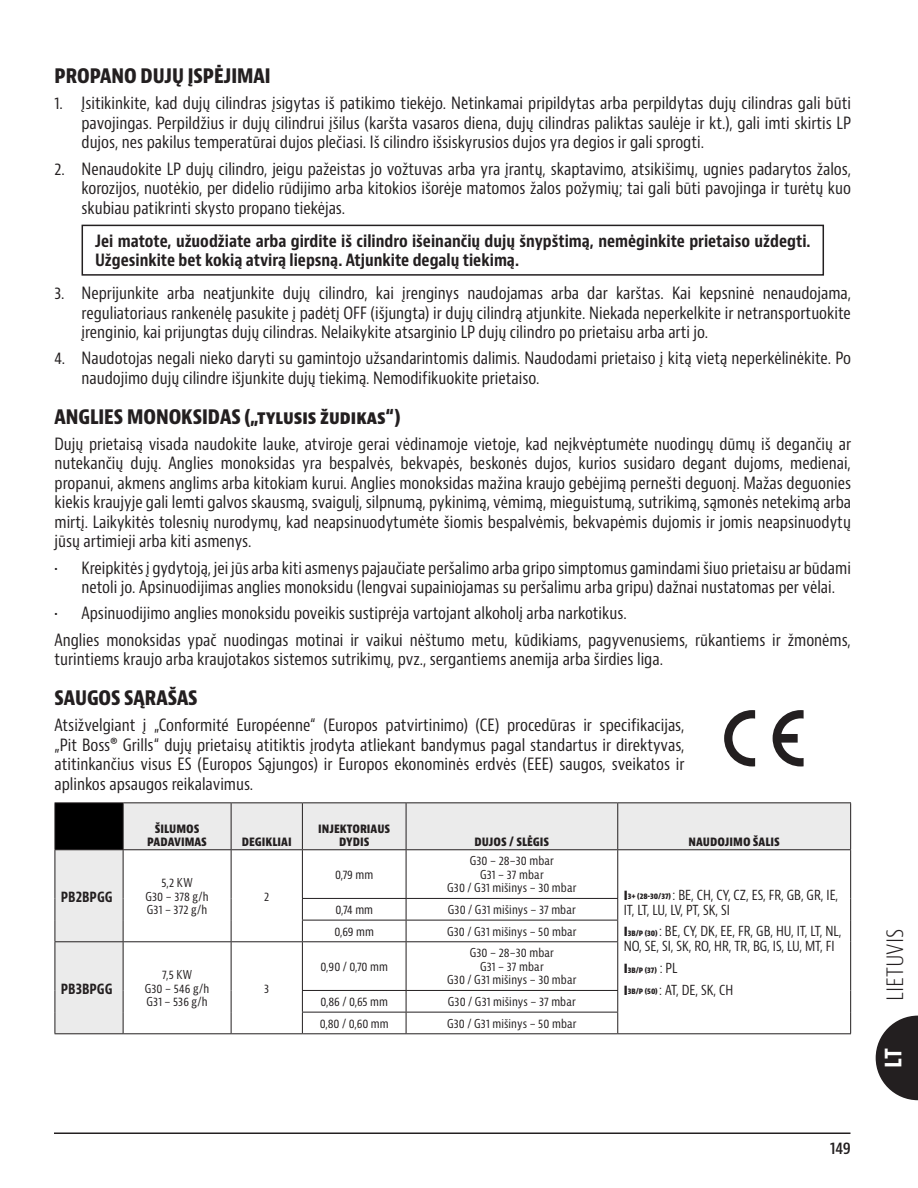
<style>
.page{position:relative;width:918px;height:1188px;background:#fff}
.page>*{position:absolute;margin:0;border:0;box-sizing:border-box;transform-origin:0 0}
.t1{font:300 condensed 24px "Bernina Sans";color:#231f20}
.t2{font:700 condensed 24px "Bernina Sans";color:#fff}
.TXT{font:700 condensed 19.5px "Bernino Sans";color:#231f20}
.TXT-2{font:condensed 16.5px/19.5px "Bernino Sans";color:#231f20;text-align:justify}
.TXT-3{font:700 condensed 16.5px/19.5px "Bernino Sans";color:#231f20}
.t3{font:600 condensed 16.5px "Bernino Sans";color:#231f20}
.TXT-4{font:700 condensed 15px "Bernino Sans";color:#231f20;scale:.94 1}
.TXT-5{font:condensed 13.5px/15px "Bernino Sans";color:#231f20}
.TXT-6{font:700 condensed 12.3px/13.2px "Bernino Sans";color:#231f20;text-align:center}
.TXT-7{font:condensed 12px "Bernina Sans";letter-spacing:.01em;color:#231f20}
.TXT-8{font:700 condensed 7.8px "Bernino Sans";color:#231f20}
.s1{font-weight:700}
.s2{font-weight:700;font-size:7.8px}
.s3{font-size:13.5px}
.s4{font-weight:400;font-size:13.5px}
</style>
<div class="page">
<hr style="left:54px;top:1132px;width:796px;height:2px;background:#231f20">
<svg style="left:876px;top:1016px;width:42px;height:84px"></svg>
<hr style="left:55px;top:802px;width:68px;height:1px;background:#231f20">
<hr style="left:123px;top:802px;width:108px;height:1px;background:#231f20">
<hr style="left:231px;top:802px;width:71px;height:1px;background:#231f20">
<hr style="left:302px;top:802px;width:104px;height:1px;background:#231f20">
<hr style="left:406px;top:802px;width:212px;height:1px;background:#231f20">
<hr style="left:618px;top:802px;width:233px;height:1px;background:#231f20">
<svg style="left:55px;top:803px;width:796px;height:230px"></svg>
<hr style="left:55px;top:1033px;width:68px;height:1px;background:#231f20">
<hr style="left:123px;top:1033px;width:108px;height:1px;background:#231f20">
<hr style="left:231px;top:1033px;width:71px;height:1px;background:#231f20">
<hr style="left:302px;top:1033px;width:104px;height:1px;background:#231f20">
<hr style="left:406px;top:1033px;width:212px;height:1px;background:#231f20">
<hr style="left:618px;top:1033px;width:233px;height:1px;background:#231f20">
<div style="left:82px;top:225px;width:742px;height:51px;border:2px solid #231f20"></div>
<svg style="left:724px;top:710px;width:31px;height:56px"></svg>
<svg style="left:773px;top:710px;width:31px;height:56px"></svg>
<p class="TXT" style="left:55px;top:64px;width:218px">PROPANO DUJŲ ĮSPĖJIMAI</p>
<p class="TXT-2" style="left:82px;top:94px;width:771px;text-indent:-27px">1. Įsitikinkite, kad dujų cilindras įsigytas iš patikimo tiekėjo. Netinkamai pripildytas arba perpildytas dujų cilindras gali būti pavojingas. Perpildžius ir dujų cilindrui įšilus (karšta vasaros diena, dujų cilindras paliktas saulėje ir kt.), gali imti skirtis LP dujos, nes pakilus temperatūrai dujos plečiasi. Iš cilindro išsiskyrusios dujos yra degios ir gali sprogti.</p>
<p class="TXT-2" style="left:82px;top:159px;width:771px;text-indent:-27px">2. Nenaudokite LP dujų cilindro, jeigu pažeistas jo vožtuvas arba yra įrantų, skaptavimo, atsikišimų, ugnies padarytos žalos, korozijos, nuotėkio, per didelio rūdijimo arba kitokios išorėje matomos žalos požymių; tai gali būti pavojinga ir turėtų kuo skubiau patikrinti skysto propano tiekėjas.</p>
<p class="TXT-3" style="left:95px;top:231px;width:717px">Jei matote, užuodžiate arba girdite iš cilindro išeinančių dujų šnypštimą, nemėginkite prietaiso uždegti.<br>Užgesinkite bet kokią atvirą liepsną. Atjunkite degalų tiekimą.</p>
<p class="TXT-2" style="left:82px;top:284px;width:771px;text-indent:-27px">3. Neprijunkite arba neatjunkite dujų cilindro, kai įrenginys naudojamas arba dar karštas. Kai kepsninė nenaudojama, reguliatoriaus rankenėlę pasukite į padėtį OFF (išjungta) ir dujų cilindrą atjunkite. Niekada neperkelkite ir netransportuokite įrenginio, kai prijungtas dujų cilindras. Nelaikykite atsarginio LP dujų cilindro po prietaisu arba arti jo.</p>
<p class="TXT-2" style="left:82px;top:349px;width:771px;text-indent:-27px">4. Naudotojas negali nieko daryti su gamintojo užsandarintomis dalimis. Naudodami prietaiso į kitą vietą neperkėlinėkite. Po naudojimo dujų cilindre išjunkite dujų tiekimą. Nemodifikuokite prietaiso.</p>
<p class="TXT" style="left:55px;top:405px;width:348px">ANGLIES MONOKSIDAS („tylusis žudikas“)</p>
<p class="TXT-2" style="left:55px;top:435px;width:798px">Dujų prietaisą visada naudokite lauke, atviroje gerai vėdinamoje vietoje, kad neįkvėptumėte nuodingų dūmų iš degančių ar nutekančių dujų. Anglies monoksidas yra bespalvės, bekvapės, beskonės dujos, kurios susidaro degant dujoms, medienai, propanui, akmens anglims arba kitokiam kurui. Anglies monoksidas mažina kraujo gebėjimą pernešti deguonį. Mažas deguonies kiekis kraujyje gali lemti galvos skausmą, svaigulį, silpnumą, pykinimą, vėmimą, mieguistumą, sutrikimą, sąmonės netekimą arba mirtį. Laikykitės tolesnių nurodymų, kad neapsinuodytumėte šiomis bespalvėmis, bekvapėmis dujomis ir jomis neapsinuodytų jūsų artimieji arba kiti asmenys.</p>
<p class="TXT-2" style="left:82px;top:558px;width:771px;text-indent:-27px">• Kreipkitės į gydytoją, jei jūs arba kiti asmenys pajaučiate peršalimo arba gripo simptomus gamindami šiuo prietaisu ar būdami netoli jo. Apsinuodijimas anglies monoksidu (lengvai supainiojamas su peršalimu arba gripu) dažnai nustatomas per vėlai.</p>
<p class="TXT-2" style="left:55px;top:604px;width:574px">• Apsinuodijimo anglies monoksidu poveikis sustiprėja vartojant alkoholį arba narkotikus.</p>
<p class="TXT-2" style="left:55px;top:630px;width:798px">Anglies monoksidas ypač nuodingas motinai ir vaikui nėštumo metu, kūdikiams, pagyvenusiems, rūkantiems ir žmonėms, turintiems kraujo arba kraujotakos sistemos sutrikimų, pvz., sergantiems anemija arba širdies liga.</p>
<p class="TXT" style="left:55px;top:686px;width:145px">SAUGOS SĄRAŠAS</p>
<p class="TXT-2" style="left:55px;top:716px;width:632px">Atsižvelgiant į „Conformité Européenne“ (Europos patvirtinimo) (CE) procedūras ir specifikacijas, „Pit Boss® Grills“ dujų prietaisų atitiktis įrodyta atliekant bandymus pagal standartus ir direktyvas, atitinkančius visus ES (Europos Sąjungos) ir Europos ekonominės erdvės (EEE) saugos, sveikatos ir aplinkos apsaugos reikalavimus.</p>
<p class="TXT-6" style="left:147px;top:822px;width:61px">ŠILUMOS<br>PADAVIMAS</p>
<p class="TXT-6" style="left:318px;top:822px;width:74px">INJEKTORIAUS<br>DYDIS</p>
<p class="TXT-6" style="left:475px;top:835px;width:76px">DUJOS / SLĖGIS</p>
<p class="TXT-6" style="left:689px;top:835px;width:93px">NAUDOJIMO ŠALIS</p>
<p class="TXT-6" style="left:242px;top:835px;width:51px">DEGIKLIAI</p>
<p class="TXT-4" style="left:61px;top:887px;width:57px">PB2BPGG</p>
<p class="TXT-4" style="left:61px;top:979px;width:56px">PB3BPGG</p>
<p class="TXT-7" style="left:162px;top:875px;width:33px">5,2 KW</p>
<p class="TXT-7" style="left:145px;top:889px;width:65px">G30 – 378 g/h</p>
<p class="TXT-7" style="left:147px;top:902px;width:62px">G31 – 372 g/h</p>
<p class="TXT-7" style="left:162px;top:967px;width:32px">7,5 KW</p>
<p class="TXT-7" style="left:145px;top:981px;width:66px">G30 – 546 g/h</p>
<p class="TXT-7" style="left:146px;top:994px;width:63px">G31 – 536 g/h</p>
<p class="TXT-7" style="left:264px;top:889px;width:7px">2</p>
<p class="TXT-7" style="left:264px;top:981px;width:6px">3</p>
<p class="TXT-7" style="left:335px;top:867px;width:40px">0,79 mm</p>
<p class="TXT-7" style="left:470px;top:854px;width:86px">G30 – 28–30 mbar</p>
<p class="TXT-7" style="left:480px;top:867px;width:65px">G31 – 37 mbar</p>
<p class="TXT-7" style="left:447px;top:881px;width:131px">G30 / G31 mišinys – 30 mbar</p>
<p class="TXT-7" style="left:335px;top:902px;width:39px">0,74 mm</p>
<p class="TXT-7" style="left:448px;top:902px;width:130px">G30 / G31 mišinys – 37 mbar</p>
<p class="TXT-7" style="left:335px;top:924px;width:41px">0,69 mm</p>
<p class="TXT-7" style="left:447px;top:924px;width:131px">G30 / G31 mišinys – 50 mbar</p>
<p class="TXT-7" style="left:321px;top:959px;width:69px">0,90 / 0,70 mm</p>
<p class="TXT-7" style="left:470px;top:946px;width:86px">G30 – 28–30 mbar</p>
<p class="TXT-7" style="left:480px;top:959px;width:65px">G31 – 37 mbar</p>
<p class="TXT-7" style="left:447px;top:973px;width:131px">G30 / G31 mišinys – 30 mbar</p>
<p class="TXT-7" style="left:321px;top:994px;width:69px">0,86 / 0,65 mm</p>
<p class="TXT-7" style="left:448px;top:994px;width:130px">G30 / G31 mišinys – 37 mbar</p>
<p class="TXT-7" style="left:320px;top:1016px;width:70px">0,80 / 0,60 mm</p>
<p class="TXT-7" style="left:447px;top:1016px;width:131px">G30 / G31 mišinys – 50 mbar</p>
<p class="TXT-5" style="left:624px;top:888px;width:216px"><span class="s1">I</span><span class="s2">3+ (28-30/37)</span> : BE, CH, CY, CZ, ES, FR, GB, GR, IE,<br>IT, LT, LU, LV, PT, SK, SI</p>
<p class="TXT-5" style="left:624px;top:924px;width:219px"><span class="s1">I</span><span class="s2">3B/P (30)</span> : BE, CY, DK, EE, FR, GB, HU, IT, LT, NL,<br>NO, SE, SI, SK, RO, HR, TR, BG, IS, LU, MT, FI</p>
<p class="TXT-8" style="left:624px;top:965px;width:55px"><span class="s3">I</span>3B/P (37) <span class="s4">: PL</span></p>
<p class="TXT-5" style="left:624px;top:983px;width:111px"><span class="s1">I</span><span class="s2">3B/P (50)</span> : AT, DE, SK, CH</p>
<p class="t3" style="left:830px;top:1138px;width:22px">149</p>
<h1 class="t1" style="left:880px;top:1001px;width:73px;rotate:-90deg">LIETUVIS</h1>
<h1 class="t2" style="left:878px;top:1068px;width:21px;rotate:-90deg">LT</h1>
</div>
